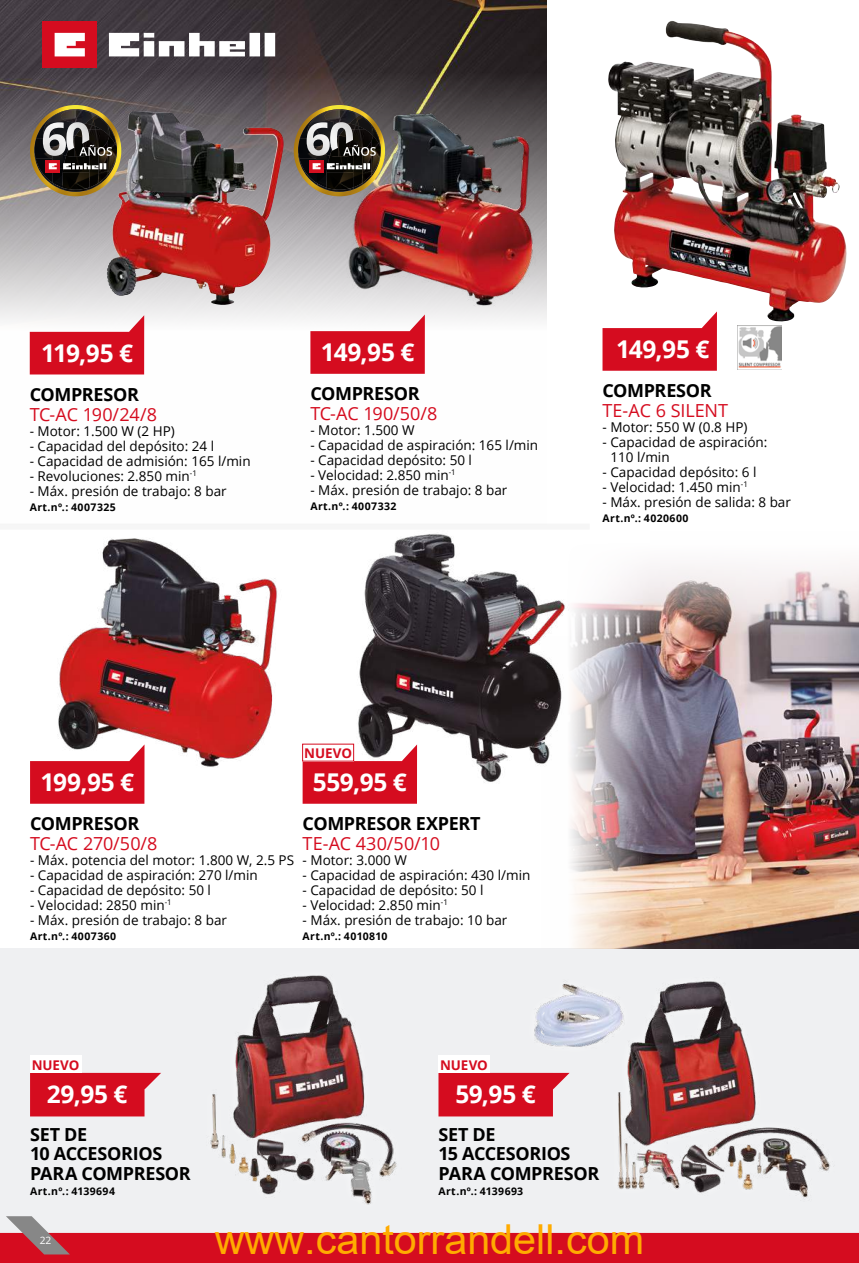
<style>
.page{position:relative;width:859px;height:1263px;background:#fff}
.page>*{position:absolute;margin:0;border:0;box-sizing:border-box;transform-origin:0 0}
.t1{font:41.25px "Arial";color:#ffab00}
.t2{font:700 24.45px "Open Sans";letter-spacing:-.01em;color:#fff}
.t3{font:700 18px/19.5px "Open Sans";letter-spacing:-.02em;color:#000}
.t4{font:18px "Open Sans";letter-spacing:-.01em;color:#d50c1f}
.t5{font:13.5px/15px "Open Sans";color:#000}
.t6{font:700 13.35px "Open Sans";letter-spacing:-.005em;color:#d50c1f}
.t7{font:700 10.5px "Open Sans";letter-spacing:.035em;color:#000}
.t8{font:10.2px "Open Sans";color:#fff}
</style>
<div class="page">
<hr style="left:858px;top:392px;width:1px;height:384px;background:#cbcfd6">
<div style="left:0;top:948px;width:859px;height:315px;background:#eff0f2"></div>
<img style="left:0;top:0;width:546px;height:375px">
<img style="left:328px;top:534px;width:213px;height:249px">
<svg style="left:30px;top:315px;width:114px;height:59px"></svg>
<img style="left:340px;top:111px;width:198px;height:197px">
<img style="left:126px;top:112px;width:11px;height:72px">
<svg style="left:310px;top:315px;width:115px;height:59px"></svg>
<div style="left:43px;top:21px;width:54px;height:47px;background:#d50c1f"></div>
<svg style="left:55px;top:33px;width:30px;height:23px"></svg>
<svg style="left:109px;top:33px;width:166px;height:23px"></svg>
<img style="left:30px;top:105px;width:91px;height:91px">
<img style="left:34px;top:111px;width:9px;height:18px">
<img style="left:34px;top:129px;width:2px;height:10px">
<img style="left:111px;top:121px;width:3px;height:4px">
<img style="left:99px;top:157px;width:9px;height:6px">
<img style="left:89px;top:157px;width:10px;height:6px">
<img style="left:66px;top:157px;width:23px;height:6px">
<img style="left:109px;top:125px;width:7px;height:10px">
<img style="left:89px;top:128px;width:20px;height:7px">
<img style="left:108px;top:176px;width:6px;height:16px">
<img style="left:108px;top:157px;width:9px;height:19px">
<img style="left:49px;top:109px;width:15px;height:1px">
<img style="left:36px;top:119px;width:7px;height:20px">
<img style="left:34px;top:139px;width:18px;height:39px">
<img style="left:52px;top:156px;width:14px;height:7px">
<img style="left:43px;top:110px;width:18px;height:12px">
<svg style="left:64px;top:109px;width:47px;height:19px"></svg>
<img style="left:61px;top:110px;width:35px;height:14px">
<img style="left:34px;top:150px;width:10px;height:27px">
<div style="left:46px;top:160px;width:14px;height:12px;background:#d51021"></div>
<svg style="left:37px;top:163px;width:71px;height:30px;background:#574534"></svg>
<img style="left:43px;top:122px;width:23px;height:34px">
<img style="left:66px;top:122px;width:23px;height:13px">
<svg style="left:66px;top:135px;width:51px;height:22px"></svg>
<img style="left:294px;top:105px;width:91px;height:91px">
<img style="left:298px;top:111px;width:9px;height:18px">
<img style="left:298px;top:129px;width:2px;height:10px">
<img style="left:374px;top:121px;width:4px;height:4px">
<img style="left:362px;top:157px;width:10px;height:6px">
<img style="left:353px;top:157px;width:9px;height:6px">
<img style="left:330px;top:157px;width:23px;height:6px">
<img style="left:373px;top:125px;width:7px;height:10px">
<img style="left:353px;top:128px;width:20px;height:7px">
<img style="left:372px;top:176px;width:6px;height:16px">
<img style="left:372px;top:157px;width:9px;height:19px">
<img style="left:313px;top:109px;width:14px;height:1px">
<img style="left:300px;top:119px;width:7px;height:20px">
<img style="left:298px;top:139px;width:18px;height:39px">
<img style="left:316px;top:156px;width:14px;height:7px">
<img style="left:307px;top:110px;width:18px;height:12px">
<svg style="left:327px;top:109px;width:47px;height:19px"></svg>
<img style="left:325px;top:110px;width:34px;height:14px">
<img style="left:298px;top:150px;width:10px;height:27px">
<div style="left:309px;top:160px;width:15px;height:12px;background:#d51021"></div>
<svg style="left:301px;top:163px;width:71px;height:30px;background:#564433"></svg>
<img style="left:307px;top:122px;width:23px;height:34px">
<img style="left:330px;top:122px;width:23px;height:13px">
<svg style="left:330px;top:135px;width:51px;height:22px"></svg>
<img style="left:58px;top:538px;width:219px;height:235px">
<img style="left:608px;top:27px;width:185px;height:295px">
<img style="left:738px;top:326px;width:44px;height:44px">
<svg style="left:602px;top:311px;width:115px;height:60px"></svg>
<svg style="left:438px;top:1073px;width:131px;height:43px;background:#d72334"></svg>
<div style="left:438px;top:1056px;width:51px;height:17px;background:#fff"></div>
<svg style="left:30px;top:1073px;width:131px;height:43px;background:#d72334"></svg>
<div style="left:30px;top:1056px;width:51px;height:17px;background:#fff"></div>
<img style="left:618px;top:981px;width:212px;height:217px">
<div style="left:525px;top:975px;width:107px;height:80px;background:#eff0f2"></div>
<img style="left:534px;top:984px;width:90px;height:74px">
<img style="left:210px;top:975px;width:187px;height:230px">
<img style="left:541px;top:532px;width:318px;height:417px">
<div style="left:0;top:524px;width:590px;height:6px;background:#f6f6f6"></div>
<svg style="left:0;top:1216px;width:859px;height:47px"></svg>
<svg style="left:30px;top:744px;width:114px;height:60px"></svg>
<svg style="left:303px;top:744px;width:114px;height:60px;background:#d22a3a"></svg>
<div style="left:303px;top:744px;width:51px;height:17px;background:#fff"></div>
<h2 class="t2" style="left:41px;top:335px;width:94px">119,95 €</h2>
<h3 class="t3" style="left:30px;top:384px;width:111px">COMPRESOR</h3>
<h3 class="t4" style="left:30px;top:402px;width:129px">TC-AC 190/24/8</h3>
<p class="t5" style="left:30px;top:423px;width:147px">- Motor: 1.500 W (2 HP)</p>
<p class="t5" style="left:30px;top:438px;width:186px">- Capacidad del depósito: 24 l</p>
<p class="t5" style="left:30px;top:453px;width:222px">- Capacidad de admisión: 165 l/min</p>
<p class="t5" style="left:30px;top:468px;width:169px">- Revoluciones: 2.850 min<sup>-1</sup></p>
<p class="t5" style="left:30px;top:483px;width:199px">- Máx. presión de trabajo: 8 bar</p>
<p class="t7" style="left:30px;top:499px;width:88px">Art.nº.: 4007325</p>
<h2 class="t2" style="left:321px;top:335px;width:95px">149,95 €</h2>
<h3 class="t3" style="left:310px;top:384px;width:111px">COMPRESOR</h3>
<h3 class="t4" style="left:310px;top:401px;width:128px">TC-AC 190/50/8</h3>
<p class="t5" style="left:310px;top:422px;width:106px">- Motor: 1.500 W</p>
<p class="t5" style="left:310px;top:437px;width:229px">- Capacidad de aspiración: 165 l/min</p>
<p class="t5" style="left:310px;top:452px;width:163px">- Capacidad depósito: 50 l</p>
<p class="t5" style="left:310px;top:467px;width:147px">- Velocidad: 2.850 min<sup>-1</sup></p>
<p class="t5" style="left:310px;top:482px;width:199px">- Máx. presión de trabajo: 8 bar</p>
<p class="t7" style="left:310px;top:499px;width:88px">Art.nº.: 4007332</p>
<h2 class="t2" style="left:616px;top:332px;width:95px">149,95 €</h2>
<h3 class="t3" style="left:602px;top:380px;width:111px">COMPRESOR</h3>
<h3 class="t4" style="left:602px;top:398px;width:127px">TE-AC 6 SILENT</h3>
<p class="t5" style="left:602px;top:419px;width:147px">- Motor: 550 W (0.8 HP)</p>
<p class="t5" style="left:610px;top:434px;width:159px;text-indent:-8px">- Capacidad de aspiración:<br>110 l/min</p>
<p class="t5" style="left:602px;top:464px;width:155px">- Capacidad depósito: 6 l</p>
<p class="t5" style="left:602px;top:479px;width:147px">- Velocidad: 1.450 min<sup>-1</sup></p>
<p class="t5" style="left:602px;top:494px;width:190px">- Máx. presión de salida: 8 bar</p>
<p class="t7" style="left:602px;top:510px;width:88px">Art.nº.: 4020600</p>
<h2 class="t2" style="left:40px;top:765px;width:95px">199,95 €</h2>
<h3 class="t3" style="left:30px;top:813px;width:111px">COMPRESOR</h3>
<h3 class="t4" style="left:30px;top:831px;width:129px">TC-AC 270/50/8</h3>
<p class="t5" style="left:30px;top:852px;width:266px">- Máx. potencia del motor: 1.800 W, 2.5 PS</p>
<p class="t5" style="left:30px;top:867px;width:229px">- Capacidad de aspiración: 270 l/min</p>
<p class="t5" style="left:30px;top:882px;width:182px">- Capacidad de depósito: 50 l</p>
<p class="t5" style="left:30px;top:897px;width:143px">- Velocidad: 2850 min<sup>-1</sup></p>
<p class="t5" style="left:30px;top:912px;width:199px">- Máx. presión de trabajo: 8 bar</p>
<p class="t7" style="left:30px;top:928px;width:88px">Art.nº.: 4007360</p>
<p class="t6" style="left:304px;top:743px;width:49px">NUEVO</p>
<h2 class="t2" style="left:313px;top:765px;width:96px">559,95 €</h2>
<h3 class="t3" style="left:303px;top:813px;width:179px">COMPRESOR EXPERT</h3>
<h3 class="t4" style="left:303px;top:831px;width:139px">TE-AC 430/50/10</h3>
<p class="t5" style="left:303px;top:852px;width:106px">- Motor: 3.000 W</p>
<p class="t5" style="left:303px;top:867px;width:229px">- Capacidad de aspiración: 430 l/min</p>
<p class="t5" style="left:303px;top:882px;width:182px">- Capacidad de depósito: 50 l</p>
<p class="t5" style="left:303px;top:897px;width:147px">- Velocidad: 2.850 min<sup>-1</sup></p>
<p class="t5" style="left:303px;top:912px;width:206px">- Máx. presión de trabajo: 10 bar</p>
<p class="t7" style="left:303px;top:928px;width:87px">Art.nº.: 4010810</p>
<p class="t6" style="left:32px;top:1055px;width:49px">NUEVO</p>
<p class="t6" style="left:440px;top:1055px;width:49px">NUEVO</p>
<h2 class="t2" style="left:47px;top:1077px;width:82px">29,95 €</h2>
<h2 class="t2" style="left:455px;top:1077px;width:82px">59,95 €</h2>
<h3 class="t3" style="left:30px;top:1124px;width:162px">SET DE<br>10 ACCESORIOS<br>PARA COMPRESOR</h3>
<p class="t7" style="left:30px;top:1183px;width:87px">Art.nº.: 4139694</p>
<h3 class="t3" style="left:438px;top:1124px;width:162px">SET DE<br>15 ACCESORIOS<br>PARA COMPRESOR</h3>
<p class="t7" style="left:438px;top:1183px;width:86px">Art.nº.: 4139693</p>
<p class="t8" style="left:40px;top:1233px;width:13px">22</p>
<h1 class="t1" style="left:215px;top:1211px;width:431px">www.cantorrandell.com</h1>
</div>
